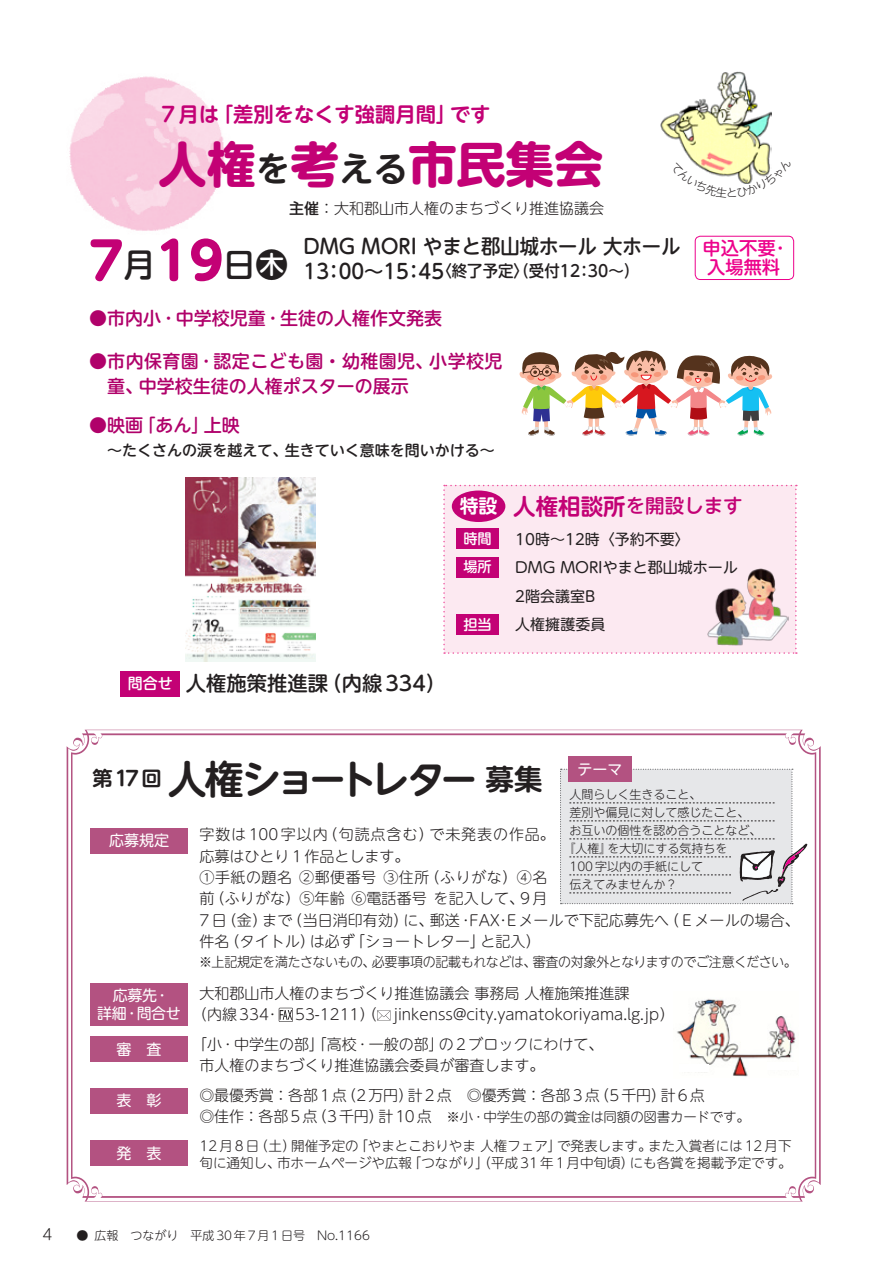
<style>
.page{position:relative;width:893px;height:1263px;background:#fff}
.page>*{position:absolute;margin:0;border:0;box-sizing:border-box;transform-origin:0 0}
.本文{font:700 51.15px "UD Shin M Go Pr 6";color:#c30175}
.本文-2{font:700 48.75px "UD Shin M Go Pr 6";color:#c30175}
.見出し{font:700 39px "UD Shin M Go Pr 6 De";letter-spacing:-.115em;color:#231f20}
.見出し-2{font:700 22.5px "UD Shin M Go Pr 6 De";color:#c30175}
.本文-3{font:500 20.25px "UD Shin M Go Pr 6";color:#231f20;scale:.95 1}
.本文-4{font:700 20.25px "UD Shin M Go Pr 6 De";color:#c30175}
.本文-5{font:500 20.25px "UD Shin M Go Pr 6";color:#231f20}
.本文-6{font:700 18.9px "UD Shin M Go Pr 6 De";color:#fff}
.本文-7{font:500 18.3px "UD Shin M Go Pr 6";color:#ed028c}
.t1{font:500 18px/25.5px "UD Shin M Go Pr 6";letter-spacing:.025em;color:#b0016a}
.t2{font:500 18px "UD Shin M Go Pr 6";color:#b0016a}
.本文-8{font:500 16.2px "UD Shin M Go Pr 6";color:#231f20;scale:.95 1}
.本文-9{font:300 15px/21.5px "UD Shin M Go Pr 6";color:#231f20}
.本文-10{font:15px/28.5px "UD Shin M Go Pr 6";color:#231f20}
.本文-11{font:300 15px/21.5px "UD Shin M Go Pr 6";letter-spacing:.06em;color:#231f20}
.本文-12{font:300 15px "UD Shin M Go Pr 6";letter-spacing:.12em;color:#231f20}
.本文-13{font:15px "UD Shin M Go Pr 6";letter-spacing:-.01em;color:#fff}
.t3{font:500 15px "UD Shin M Go Pr 6";color:#231f20}
.本文-14{font:500 15px "UD Shin M Go Pr 6";color:#fff}
.本文-15{font:500 14.25px "UD Shin M Go Pr 6";color:#fff}
.本文-16{font:300 13.5px/17px "UD Shin M Go Pr 6";color:#231f20}
.本文-17{font:300 13.5px "UD Shin M Go Pr 6";letter-spacing:-.03em;color:#231f20;scale:.96 1}
.本文-18{font:300 12px "UD Shin M Go Pr 6";color:#231f20}
.s1{font-family:"UD Shin M Go Pr 6 De";font-size:34.5px;color:#231f20}
.s2{font-weight:500}
.s3{font-weight:500;font-size:32.55px;color:#231f20}
.s4{font-size:20.25px}
.s5{font-family:"UD Shin M Go Pr 6";font-weight:500;font-size:19.5px}
.s6{font-size:28.5px}
.s7{font-size:15px}
</style>
<div class="page">
<svg style="left:67px;top:730px;width:754px;height:471px"></svg>
<img style="left:69px;top:76px;width:156px;height:155px">
<svg style="left:279px;top:1008px;width:14px;height:14px"></svg>
<svg style="left:377px;top:1010px;width:13px;height:10px"></svg>
<div style="left:90px;top:828px;width:98px;height:25px;background:#b35281"></div>
<div style="left:90px;top:1140px;width:98px;height:25px;background:#b35281"></div>
<div style="left:90px;top:1036px;width:98px;height:26px;background:#b35281"></div>
<div style="left:90px;top:1088px;width:98px;height:25px;background:#b35281"></div>
<div style="left:90px;top:983px;width:98px;height:43px;background:#b35281"></div>
<div style="left:695px;top:236px;width:99px;height:44px;border:1px solid #ed028c;border-radius:5px"></div>
<div style="left:120px;top:671px;width:60px;height:25px;background:#c30175"></div>
<div style="left:443px;top:485px;width:354px;height:169px;background:#fce9f1"></div>
<div style="left:457px;top:528px;width:42px;height:21px;background:#c30175"></div>
<div style="left:452px;top:490px;width:53px;height:32px;background:#c30175;border-radius:50%"></div>
<div style="left:457px;top:557px;width:42px;height:20px;background:#c30175"></div>
<div style="left:457px;top:614px;width:42px;height:21px;background:#c30175"></div>
<div style="left:568px;top:757px;width:64px;height:25px;background:#b35281"></div>
<svg style="left:560px;top:769px;width:247px;height:135px;background:#dfdde0"></svg>
<img style="left:185px;top:477px;width:131px;height:185px">
<img style="left:661px;top:72px;width:111px;height:86px">
<svg style="left:520px;top:351px;width:252px;height:84px"></svg>
<img style="left:705px;top:567px;width:83px;height:80px">
<img style="left:673px;top:990px;width:125px;height:89px">
<div style="left:679px;top:1064px;width:30px;height:8px;background:#fff"></div>
<div style="left:767px;top:1062px;width:29px;height:8px;background:#fff"></div>
<svg style="left:689px;top:158px;width:81px;height:26px"></svg>
<p class="本文-4" style="left:158px;top:97px;width:334px">７月は「差別をなくす強調月間」です</p>
<p class="本文-2" style="left:158px;top:122px;width:446px">人権<span class="s1">を</span>考<span class="s1">える</span>市民集会</p>
<p class="本文-9" style="left:289px;top:196px;width:316px"><span class="s2">主催</span>：大和郡山市人権のまちづくり推進協議会</p>
<p class="本文" style="left:89px;top:217px;width:200px">7<span class="s3">月</span>19<span class="s3">日木</span></p>
<p class="本文-3" style="left:304px;top:230px;width:398px">DMG MORI やまと郡山城ホール大ホール</p>
<p class="本文-8" style="left:304px;top:257px;width:355px"><span class="s4">13：00〜15：45</span>〈終了予定〉（受付12：30〜）</p>
<p class="t2" style="left:89px;top:303px;width:354px">●市内小･中学校児童･生徒の人権作文発表</p>
<p class="t1" style="left:107px;top:347px;width:397px;text-indent:-18px">●市内保育園･認定こども園・幼稚園児、小学校児童、中学校生徒の人権ポスターの展示</p>
<p class="t2" style="left:89px;top:410px;width:152px">●映画｢あん｣上映</p>
<p class="t3" style="left:107px;top:438px;width:389px">～たくさんの涙を越えて、生きていく意味を問いかける～</p>
<p class="本文-7" style="left:702px;top:233px;width:84px">申込不要･</p>
<p class="本文-7" style="left:707px;top:252px;width:75px">入場無料</p>
<p class="本文-14" style="left:128px;top:671px;width:46px">問合せ</p>
<p class="本文-5" style="left:186px;top:667px;width:262px">人権施策推進課（内線334）</p>
<p class="見出し-2" style="left:453px;top:487px;width:291px">　　 人権相談所<span class="s5">を開設します</span></p>
<p class="本文-10" style="left:470px;top:524px;width:221px">　　　10時～12時〈予約不要〉</p>
<p class="本文-10" style="left:515px;top:553px;width:224px;text-indent:-45px">　　　DMG MORIやまと郡山城ホール<br>2階会議室B</p>
<p class="本文-10" style="left:470px;top:610px;width:136px">　　　人権擁護委員</p>
<p class="本文-6" style="left:460px;top:490px;width:39px">特設</p>
<p class="本文-15" style="left:463px;top:526px;width:30px">時間</p>
<p class="本文-15" style="left:463px;top:555px;width:30px">場所</p>
<p class="本文-15" style="left:463px;top:612px;width:30px">担当</p>
<p class="見出し" style="left:93px;top:745px;width:451px"><sup>第</sup> <sup>17</sup> <sup>回</sup> 人権ショートレター <span class="s6">募集</span></p>
<p class="本文-13" style="left:577px;top:757px;width:46px">テーマ</p>
<p class="本文-18" style="left:569px;top:785px;width:133px">人間らしく生きること、</p>
<p class="本文-18" style="left:569px;top:803px;width:181px">差別や偏見に対して感じたこと、</p>
<p class="本文-18" style="left:569px;top:821px;width:193px">お互いの個性を認め合うことなど、</p>
<p class="本文-18" style="left:563px;top:839px;width:166px">『人権』を大切にする気持ちを</p>
<p class="本文-18" style="left:569px;top:857px;width:135px">100字以内の手紙にして</p>
<p class="本文-18" style="left:569px;top:875px;width:109px">伝えてみませんか？</p>
<p class="本文-11" style="left:199px;top:823px;width:357px">字数は100字以内（句読点含む）で未発表の作品。応募はひとり１作品とします。</p>
<p class="本文-9" style="left:199px;top:866px;width:602px">①手紙の題名 ②郵便番号 ③住所（ふりがな）④名<br>前（ふりがな）⑤年齢 ⑥電話番号を記入して、9月<br>7日（金）まで（当日消印有効）に、郵送･FAX･Eメールで下記応募先へ（Ｅメールの場合、件名（タイトル）は必ず｢ショートレター｣と記入）</p>
<p class="本文-17" style="left:199px;top:951px;width:624px">※上記規定を満たさないもの、必要事項の記載もれなどは、審査の対象外となりますのでご注意ください。</p>
<p class="本文-9" style="left:199px;top:981px;width:431px">大和郡山市人権のまちづくり推進協議会事務局人権施策推進課</p>
<p class="本文-9" style="left:192px;top:1003px;width:484px">（内線334･ 53-1211）（ jinkenss@city.yamatokoriyama.lg.jp）</p>
<p class="本文-9" style="left:199px;top:1032px;width:405px">｢小･中学生の部｣｢高校･一般の部｣の2ブロックにわけて、市人権のまちづくり推進協議会委員が審査します。</p>
<p class="本文-12" style="left:199px;top:1083px;width:507px">◎最優秀賞：各部1点（2万円）計2点　◎優秀賞：各部3点（5千円）計6点</p>
<p class="本文-16" style="left:199px;top:1107px;width:552px"><span class="s7">◎佳作：各部5点（3千円）計10点　</span>※小･中学生の部の賞金は同額の図書カードです。</p>
<p class="本文-16" style="left:199px;top:1137px;width:594px">12月8日（土）開催予定の「やまとこおりやま人権フェア」で発表します。また入賞者には12月下旬に通知し、市ホームページや広報｢つながり｣（平成31年1月中旬頃）にも各賞を掲載予定です。</p>
<p class="本文-13" style="left:109px;top:828px;width:61px">応募規定</p>
<p class="本文-13" style="left:113px;top:983px;width:55px">応募先･</p>
<p class="本文-13" style="left:97px;top:1001px;width:85px">詳細･問合せ</p>
<p class="本文-13" style="left:117px;top:1037px;width:46px">審　査</p>
<p class="本文-13" style="left:117px;top:1088px;width:46px">表　彰</p>
<p class="本文-13" style="left:117px;top:1140px;width:46px">発　表</p>
<p class="本文-9" style="left:43px;top:1223px;width:11px">4</p>
<p class="本文-18" style="left:77px;top:1226px;width:295px">● 広報　つながり　平成30年7月1日号　No.1166</p>
</div>
